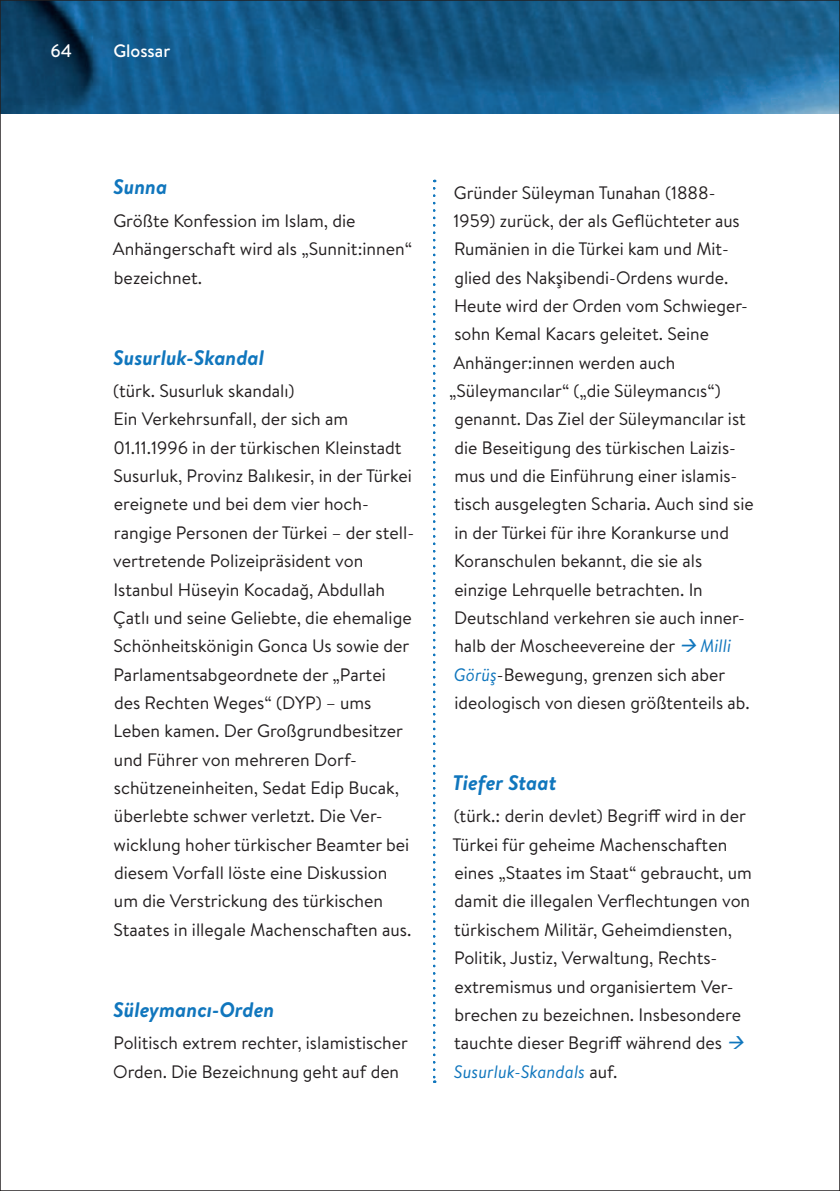
<style>
.page{position:relative;width:840px;height:1191px;background:#fff}
.page>*{position:absolute;margin:0;border:0;box-sizing:border-box;transform-origin:0 0}
.t1{font:italic 700 21px "Brandon Text";color:#1076bd}
.t2{font:18px/28.4px "Brandon Text";color:#231f20}
.t3{font:500 18px "Brandon Text";color:#fff}
.s1{color:#1076bd}
.s2{font-style:italic;color:#1076bd}
</style>
<div class="page">
<img style="left:2px;top:2px;width:835px;height:111px">
<svg style="left:433px;top:188px;width:2px;height:895px"></svg>
<p class="t3" style="left:50px;top:38px;width:23px">64</p>
<p class="t3" style="left:113px;top:38px;width:58px">Glossar</p>
<p class="t1" style="left:113px;top:172px;width:55px">Sunna</p>
<p class="t2" style="left:113px;top:206px;width:300px">Größte Konfession im Islam, die<br>Anhängerschaft wird als „Sunnit:innen“ bezeichnet.</p>
<p class="t1" style="left:113px;top:342px;width:152px">Susurluk-Skandal</p>
<p class="t2" style="left:113px;top:376px;width:302px">(türk. Susurluk skandalı)<br>Ein Verkehrsunfall, der sich am 01.11.1996 in der türkischen Kleinstadt Susurluk, Provinz Balıkesir, in der Türkei ereignete und bei dem vier hoch&shy;rangige Personen der Türkei – der stell&shy;vertretende Polizeipräsident von Istanbul Hüseyin Kocadağ, Abdullah Çatlı und seine Geliebte, die ehemalige Schönheitskönigin Gonca Us sowie der Parlamentsabgeordnete der „Partei des Rechten Weges“ (DYP) – ums Leben kamen. Der Großgrundbesitzer und Führer von mehreren Dorf&shy;schützeneinheiten, Sedat Edip Bucak, überlebte schwer verletzt. Die Ver&shy;wicklung hoher türkischer Beamter bei diesem Vorfall löste eine Diskussion um die Verstrickung des türkischen Staates in illegale Machenschaften aus.</p>
<p class="t1" style="left:113px;top:994px;width:162px">Süleymancı-Orden</p>
<p class="t2" style="left:113px;top:1028px;width:296px">Politisch extrem rechter, islamistischer<br>Orden. Die Bezeichnung geht auf den</p>
<p class="t2" style="left:449px;top:177px;width:306px">Gründer Süleyman Tunahan (1888- 1959) zurück, der als Geflüchteter aus Rumänien in die Türkei kam und Mit&shy;glied des Nakşibendi-Ordens wurde.<br>Heute wird der Orden vom Schwieger&shy;sohn Kemal Kacars geleitet. Seine Anhänger:innen werden auch „Süleymancılar“ („die Süleymancıs“) genannt. Das Ziel der Süleymancılar ist die Beseitigung des türkischen Laizis&shy;mus und die Einführung einer islamis&shy;tisch ausgelegten Scharia. Auch sind sie in der Türkei für ihre Korankurse und Koranschulen bekannt, die sie als einzige Lehrquelle betrachten. In Deutschland verkehren sie auch inner&shy;halb der Moscheevereine der <span class="s1">→</span><span class="s2">Milli Görüş</span>-Bewegung, grenzen sich aber ideologisch von diesen größtenteils ab.</p>
<p class="t1" style="left:452px;top:768px;width:105px">Tiefer Staat</p>
<p class="t2" style="left:452px;top:801px;width:301px">(türk.: derin devlet) Begriff wird in der Türkei für geheime Machenschaften eines „Staates im Staat“ gebraucht, um damit die illegalen Verflechtungen von türkischem Militär, Geheimdiensten, Politik, Justiz, Verwaltung, Rechts&shy;extremismus und organisiertem Ver&shy;brechen zu bezeichnen. Insbesondere tauchte dieser Begriff während des <span class="s1">→ </span><span class="s2">Susurluk-Skandals</span> auf.</p>
</div>
